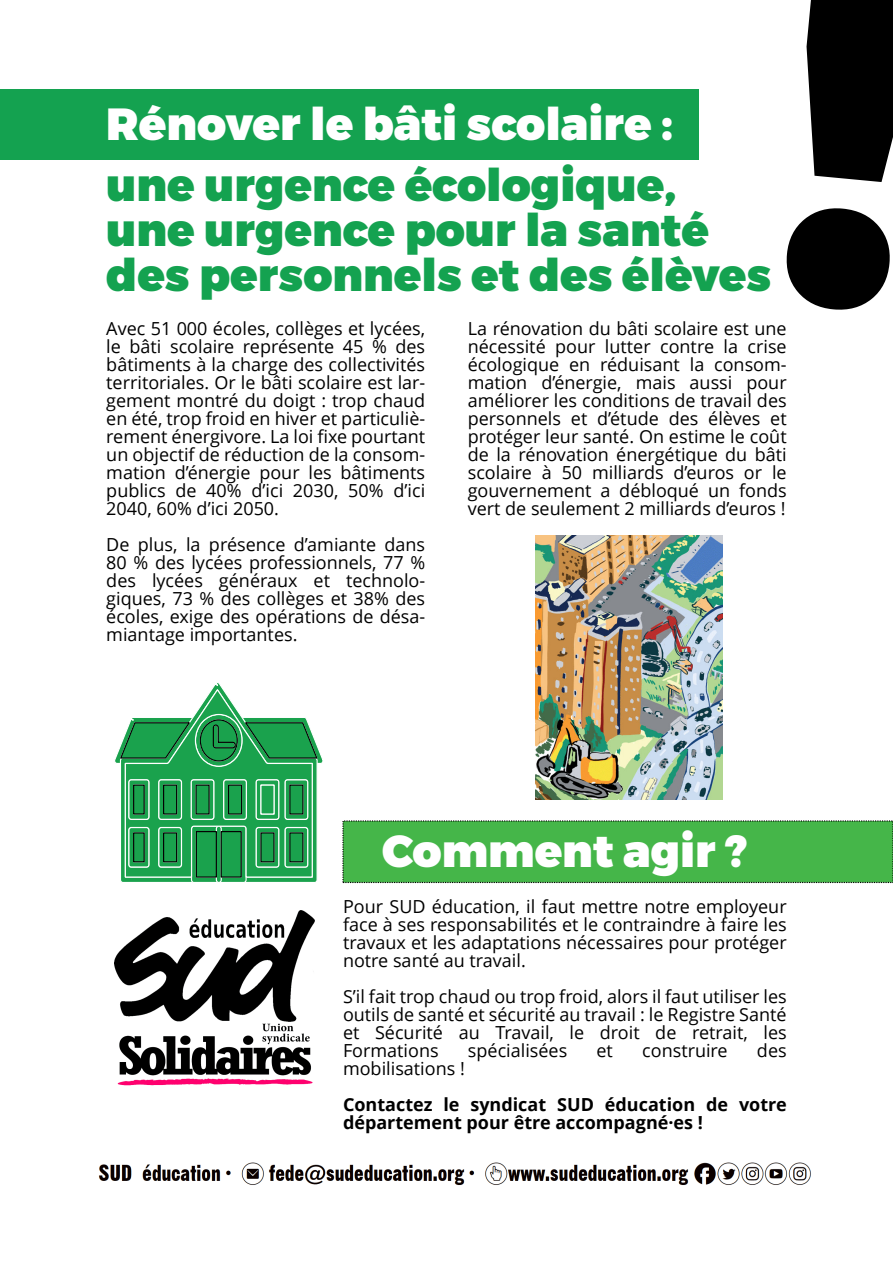
<style>
.page{position:relative;width:893px;height:1263px;background:#fff}
.page>*{position:absolute;margin:0;border:0;box-sizing:border-box;transform-origin:0 0}
.t1{font:900 45px/45px "Montserrat";color:#14a250}
.t2{font:900 45px "Montserrat";color:#fff}
.t3{font:18px/18px "Open Sans";color:#000;text-align:justify}
.t4{font:700 18px/18px "Open Sans";color:#000}
</style>
<div class="page">
<img style="left:98px;top:1162px;width:713px;height:23px">
<div style="left:0;top:89px;width:698px;height:71px;background:#14a250"></div>
<div style="left:342px;top:820px;width:551px;height:63px;background:#45b649"></div>
<svg style="left:786px;top:0;width:107px;height:310px"></svg>
<svg style="left:115px;top:683px;width:208px;height:199px"></svg>
<img style="left:115px;top:910px;width:200px;height:176px">
<img style="left:536px;top:535px;width:186px;height:264px">
<h1 class="t2" style="left:106px;top:96px;width:568px">Rénover le bâti scolaire :</h1>
<h1 class="t1" style="left:106px;top:162px;width:667px">une urgence écologique, une urgence pour la santé des personnels et des élèves</h1>
<p class="t3" style="left:106px;top:321px;width:320px">Avec 51 000 écoles, collèges et lycées, le bâti scolaire représente 45 % des bâtiments à la charge des collectivités territoriales. Or le bâti scolaire est lar&shy;gement montré du doigt : trop chaud en été, trop froid en hiver et particuliè&shy;rement énergivore. La loi fixe pourtant un objectif de réduction de la consom&shy;mation d’énergie pour les bâtiments publics de 40% d’ici 2030, 50% d’ici 2040, 60% d’ici 2050.</p>
<p class="t3" style="left:106px;top:537px;width:320px">De plus, la présence d’amiante dans 80 % des lycées professionnels, 77 % des lycées généraux et technolo&shy;giques, 73 % des collèges et 38% des écoles, exige des opérations de désa&shy;miantage importantes.</p>
<p class="t3" style="left:468px;top:321px;width:320px">La rénovation du bâti scolaire est une nécessité pour lutter contre la crise écologique en réduisant la consom&shy;mation d’énergie, mais aussi pour améliorer les conditions de travail des personnels et d’étude des élèves et protéger leur santé. On estime le coût de la rénovation énergétique du bâti scolaire à 50 milliards d’euros or le gouvernement a débloqué un fonds vert de seulement 2 milliards d’euros !</p>
<h1 class="t2" style="left:382px;top:823px;width:367px">Comment agir ?</h1>
<p class="t3" style="left:343px;top:899px;width:445px">Pour SUD éducation, il faut mettre notre employeur face à ses responsabilités et le contraindre à faire les travaux et les adaptations nécessaires pour protéger notre santé au travail.</p>
<p class="t3" style="left:343px;top:989px;width:445px">S’il fait trop chaud ou trop froid, alors il faut utiliser les outils de santé et sécurité au travail : le Registre Santé et Sécurité au Travail, le droit de retrait, les Formations</p>
<p class="t3" style="left:468px;top:1043px;width:101px">spécialisées</p>
<p class="t3" style="left:596px;top:1043px;width:18px">et</p>
<p class="t3" style="left:642px;top:1043px;width:87px">construire</p>
<p class="t3" style="left:757px;top:1043px;width:31px">des</p>
<p class="t3" style="left:343px;top:1061px;width:123px">mobilisations !</p>
<p class="t4" style="left:343px;top:1097px;width:445px">Contactez le syndicat SUD éducation de votre département pour être accompagné·es !</p>
</div>
